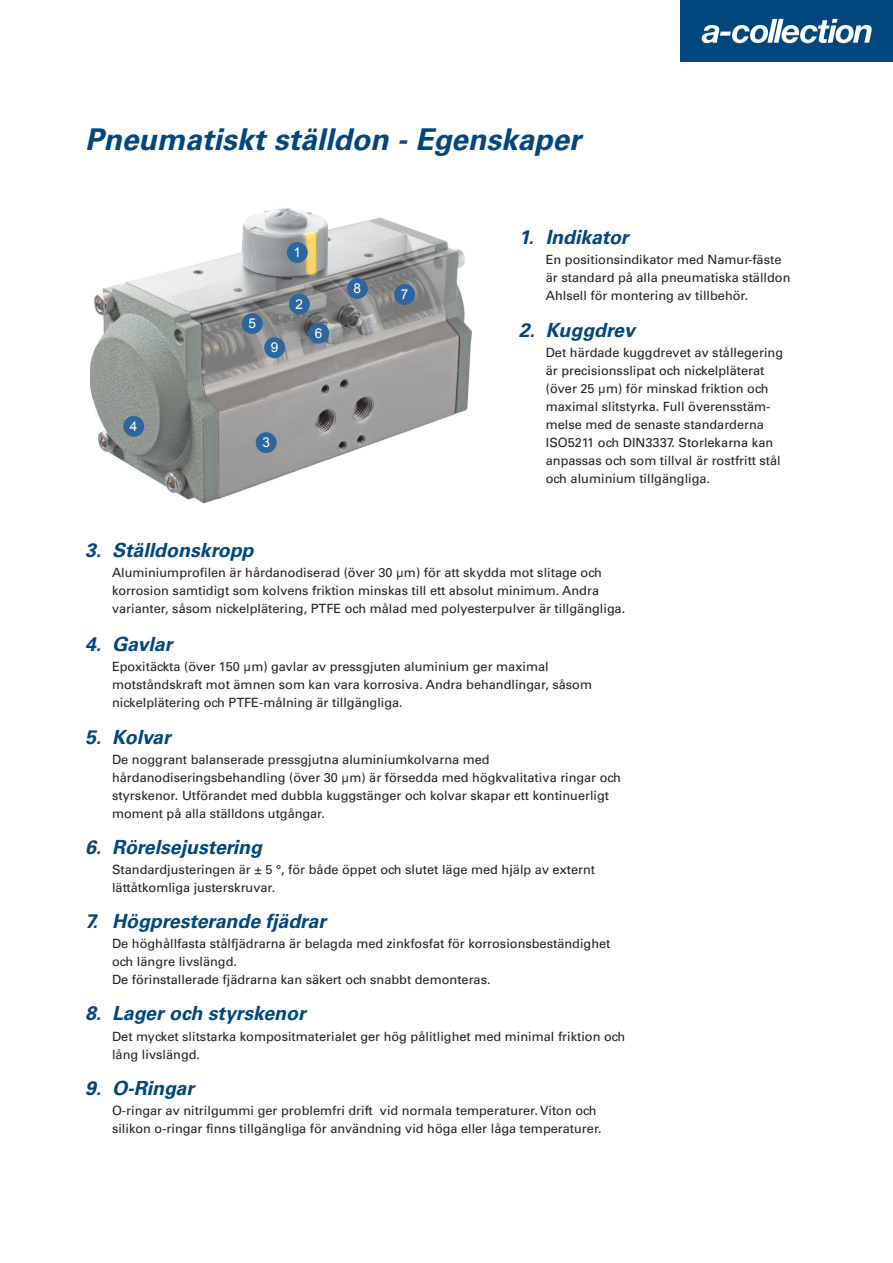
<style>
.page{position:relative;width:893px;height:1263px;background:#fff}
.page>*{position:absolute;margin:0;border:0;box-sizing:border-box;transform-origin:0 0}
.t1{font:italic 700 30px "Univers";color:#01467d}
.t2{font:italic 700 19.5px "Univers";color:#01467d}
.t3{font:13.65px "Arial";color:#fff}
.t4{font:12.75px/18px "Univers";color:#231f20}
</style>
<div class="page">
<div style="left:680px;top:0;width:213px;height:62px;background:#01467d"></div>
<svg style="left:702px;top:19px;width:170px;height:24px"></svg>
<img style="left:90px;top:208px;width:381px;height:295px">
<div style="left:287px;top:242px;width:21px;height:21px;background:#2b669f;border-radius:50%"></div>
<div style="left:289px;top:294px;width:21px;height:21px;background:#2b669f;border-radius:50%"></div>
<div style="left:256px;top:432px;width:21px;height:21px;background:#2b669f;border-radius:50%"></div>
<div style="left:123px;top:416px;width:21px;height:21px;background:#2b669f;border-radius:50%"></div>
<div style="left:242px;top:313px;width:21px;height:21px;background:#2b669f;border-radius:50%"></div>
<div style="left:264px;top:337px;width:21px;height:21px;background:#2b669f;border-radius:50%"></div>
<div style="left:347px;top:278px;width:21px;height:21px;background:#2b669f;border-radius:50%"></div>
<div style="left:308px;top:323px;width:21px;height:21px;background:#2b669f;border-radius:50%"></div>
<div style="left:394px;top:284px;width:21px;height:21px;background:#2b669f;border-radius:50%"></div>
<h1 class="t1" style="left:85px;top:122px;width:497px">Pneumatiskt ställdon - Egenskaper</h1>
<p class="t3" style="left:130px;top:417px;width:9px">4</p>
<p class="t3" style="left:248px;top:314px;width:9px">5</p>
<p class="t3" style="left:271px;top:338px;width:9px">9</p>
<p class="t3" style="left:293px;top:243px;width:9px">1</p>
<p class="t3" style="left:296px;top:295px;width:9px">2</p>
<p class="t3" style="left:315px;top:324px;width:9px">6</p>
<p class="t3" style="left:354px;top:279px;width:9px">8</p>
<p class="t3" style="left:262px;top:433px;width:9px">3</p>
<p class="t3" style="left:401px;top:285px;width:9px">7</p>
<h2 class="t2" style="left:519px;top:226px;width:111px">1. Indikator</h2>
<p class="t4" style="left:546px;top:251px;width:246px">En positionsindikator med Namur-fäste är standard på alla pneumatiska ställdon<br>Ahlsell för montering av tillbehör.</p>
<h2 class="t2" style="left:519px;top:318px;width:118px">2. Kuggdrev</h2>
<p class="t4" style="left:546px;top:343px;width:239px">Det härdade kuggdrevet av stållegering är precisionsslipat och nickelpläterat (över 25 µm) för minskad friktion och maximal slitstyrka. Full överensstäm&shy;melse med de senaste standarderna ISO5211 och DIN3337. Storlekarna kan anpassas och som tillval är rostfritt stål och aluminium tillgängliga.</p>
<h2 class="t2" style="left:85px;top:538px;width:170px">3. Ställdonskropp</h2>
<p class="t4" style="left:112px;top:563px;width:515px">Aluminiumprofilen är hårdanodiserad (över 30 µm) för att skydda mot slitage och korrosion samtidigt som kolvens friktion minskas till ett absolut minimum. Andra varianter, såsom nickelplätering, PTFE och målad med polyesterpulver är tillgängliga.</p>
<h2 class="t2" style="left:85px;top:633px;width:89px">4. Gavlar</h2>
<p class="t4" style="left:112px;top:658px;width:482px">Epoxitäckta (över 150 µm) gavlar av pressgjuten aluminium ger maximal motståndskraft mot ämnen som kan vara korrosiva. Andra behandlingar, såsom nickelplätering och PTFE-målning är tillgängliga.</p>
<h2 class="t2" style="left:85px;top:725px;width:87px">5. Kolvar</h2>
<p class="t4" style="left:112px;top:750px;width:511px">De noggrant balanserade pressgjutna aluminiumkolvarna med hårdanodiseringsbehandling (över 30 µm) är försedda med högkvalitativa ringar och styrskenor. Utförandet med dubbla kuggstänger och kolvar skapar ett kontinuerligt moment på alla ställdons utgångar.</p>
<h2 class="t2" style="left:85px;top:835px;width:178px">6. Rörelsejustering</h2>
<p class="t4" style="left:112px;top:860px;width:485px">Standardjusteringen är ± 5 °, för både öppet och slutet läge med hjälp av externt lättåtkomliga justerskruvar.</p>
<h2 class="t2" style="left:85px;top:910px;width:242px">7. Högpresterande fjädrar</h2>
<p class="t4" style="left:112px;top:935px;width:500px">De höghållfasta stålfjädrarna är belagda med zinkfosfat för korrosionsbeständighet och längre livslängd.<br>De förinstallerade fjädrarna kan säkert och snabbt demonteras.</p>
<h2 class="t2" style="left:85px;top:1002px;width:222px">8. Lager och styrskenor</h2>
<p class="t4" style="left:112px;top:1027px;width:515px">Det mycket slitstarka kompositmaterialet ger hög pålitlighet med minimal friktion och lång livslängd.</p>
<h2 class="t2" style="left:85px;top:1076px;width:110px">9. O-Ringar</h2>
<p class="t4" style="left:112px;top:1101px;width:491px">O-ringar av nitrilgummi ger problemfri drift vid normala temperaturer. Viton och silikon o-ringar finns tillgängliga för användning vid höga eller låga temperaturer.</p>
</div>
